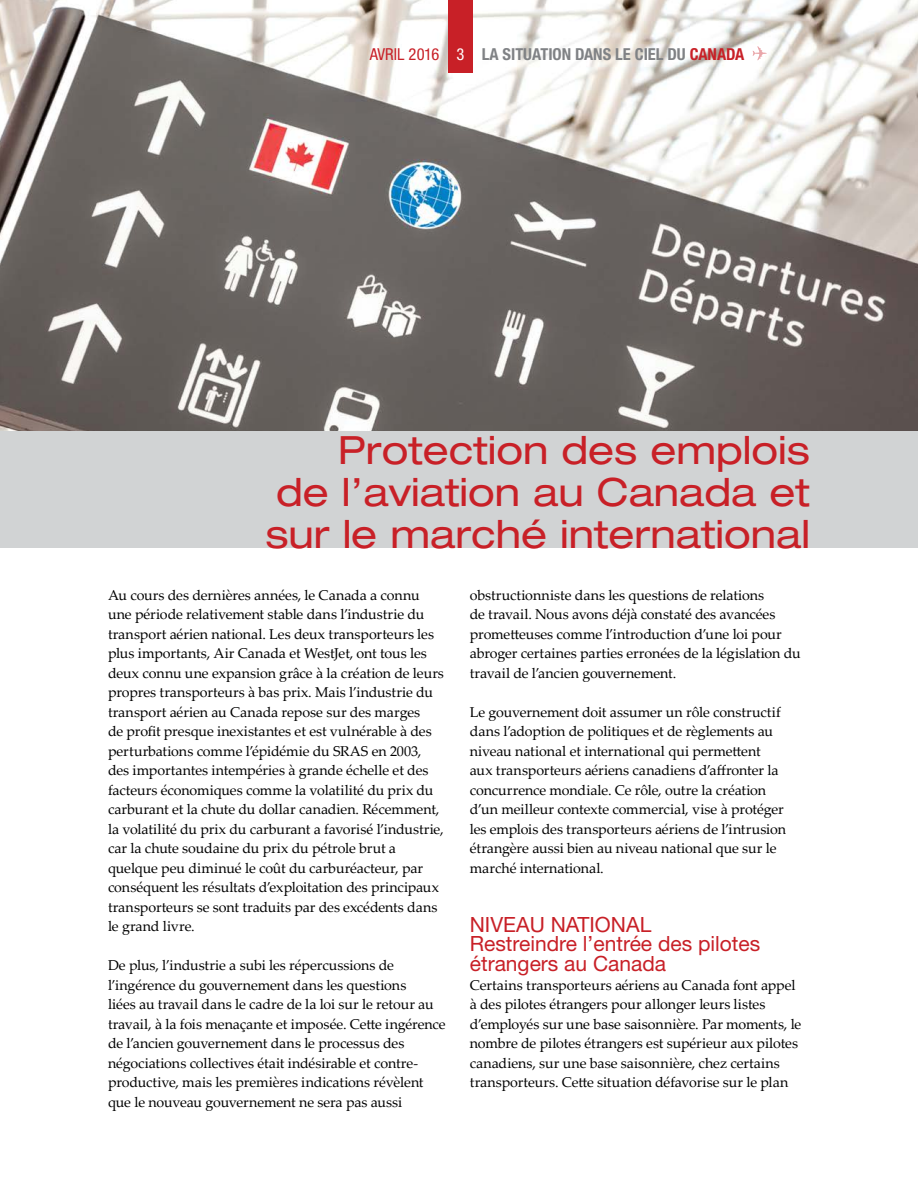
<style>
.page{position:relative;width:918px;height:1188px;background:#fff}
.page>*{position:absolute;margin:0;border:0;box-sizing:border-box;transform-origin:0 0}
.t1{font:expanded 39px/42px "Helvetica Neue LT Std";color:#c82027;text-align:justify}
.t2{font:21px/19.5px "Helvetica Neue LT Std";color:#c82027}
.t3{font:700 condensed 16.5px "Helvetica Neue LT Std";color:#808285}
.t4{font:14.25px/19.5px "Palatino Linotype";letter-spacing:-.005em;color:#000}
.s1{font-weight:400;color:#c82027}
.s2{font-weight:400;color:#fff}
.s3{color:#c82027}
</style>
<div class="page">
<img style="left:0;top:0;width:918px;height:431px">
<div style="left:0;top:431px;width:918px;height:117px;background:#d1d3d4"></div>
<div style="left:448px;top:0;width:25px;height:72px;background:#c82027"></div>
<svg style="left:753px;top:46px;width:14px;height:14px"></svg>
<p class="t3" style="left:370px;top:44px;width:376px"><span class="s1">AVRIL 2016</span> <span class="s2">3</span> LA SITUATION DANS LE CIEL DU <span class="s3">CANADA</span></p>
<h1 class="t1" style="left:265px;top:429px;width:546px;text-indent:72px">Protection des emplois de l’aviation au Canada et sur le marché international</h1>
<p class="t4" style="left:108px;top:585px;width:337px">Au cours des dernières années, le Canada a connu une période relativement stable dans l’industrie du transport aérien national. Les deux transporteurs les plus importants, Air Canada et WestJet, ont tous les deux connu une expansion grâce à la création de leurs propres transporteurs à bas prix. Mais l’industrie du transport aérien au Canada repose sur des marges<br>de profit presque inexistantes et est vulnérable à des perturbations comme l’épidémie du SRAS en 2003, des importantes intempéries à grande échelle et des facteurs économiques comme la volatilité du prix du carburant et la chute du dollar canadien. Récemment, la volatilité du prix du carburant a favorisé l’industrie, car la chute soudaine du prix du pétrole brut a quelque peu diminué le coût du carburéacteur, par conséquent les résultats d’exploitation des principaux transporteurs se sont traduits par des excédents dans le grand livre.</p>
<p class="t4" style="left:108px;top:955px;width:339px">De plus, l’industrie a subi les répercussions de l’ingérence du gouvernement dans les questions<br>liées au travail dans le cadre de la loi sur le retour au travail, à la fois menaçante et imposée. Cette ingérence de l’ancien gouvernement dans le processus des négociations collectives était indésirable et contre&shy;productive, mais les premières indications révèlent que le nouveau gouvernement ne sera pas aussi</p>
<p class="t4" style="left:470px;top:585px;width:332px">obstructionniste dans les questions de relations<br>de travail. Nous avons déjà constaté des avancées prometteuses comme l’introduction d’une loi pour abroger certaines parties erronées de la législation du travail de l’ancien gouvernement.</p>
<p class="t4" style="left:470px;top:702px;width:318px">Le gouvernement doit assumer un rôle constructif dans l’adoption de politiques et de règlements au niveau national et international qui permettent aux transporteurs aériens canadiens d’affronter la concurrence mondiale. Ce rôle, outre la création d’un meilleur contexte commercial, vise à protéger les emplois des transporteurs aériens de l’intrusion étrangère aussi bien au niveau national que sur le marché international.</p>
<h2 class="t2" style="left:470px;top:914px;width:292px">NIVEAU NATIONAL<br>Restreindre l’entrée des pilotes étrangers au Canada</h2>
<p class="t4" style="left:470px;top:975px;width:333px">Certains transporteurs aériens au Canada font appel à des pilotes étrangers pour allonger leurs listes d’employés sur une base saisonnière. Par moments, le nombre de pilotes étrangers est supérieur aux pilotes canadiens, sur une base saisonnière, chez certains transporteurs. Cette situation défavorise sur le plan</p>
</div>
